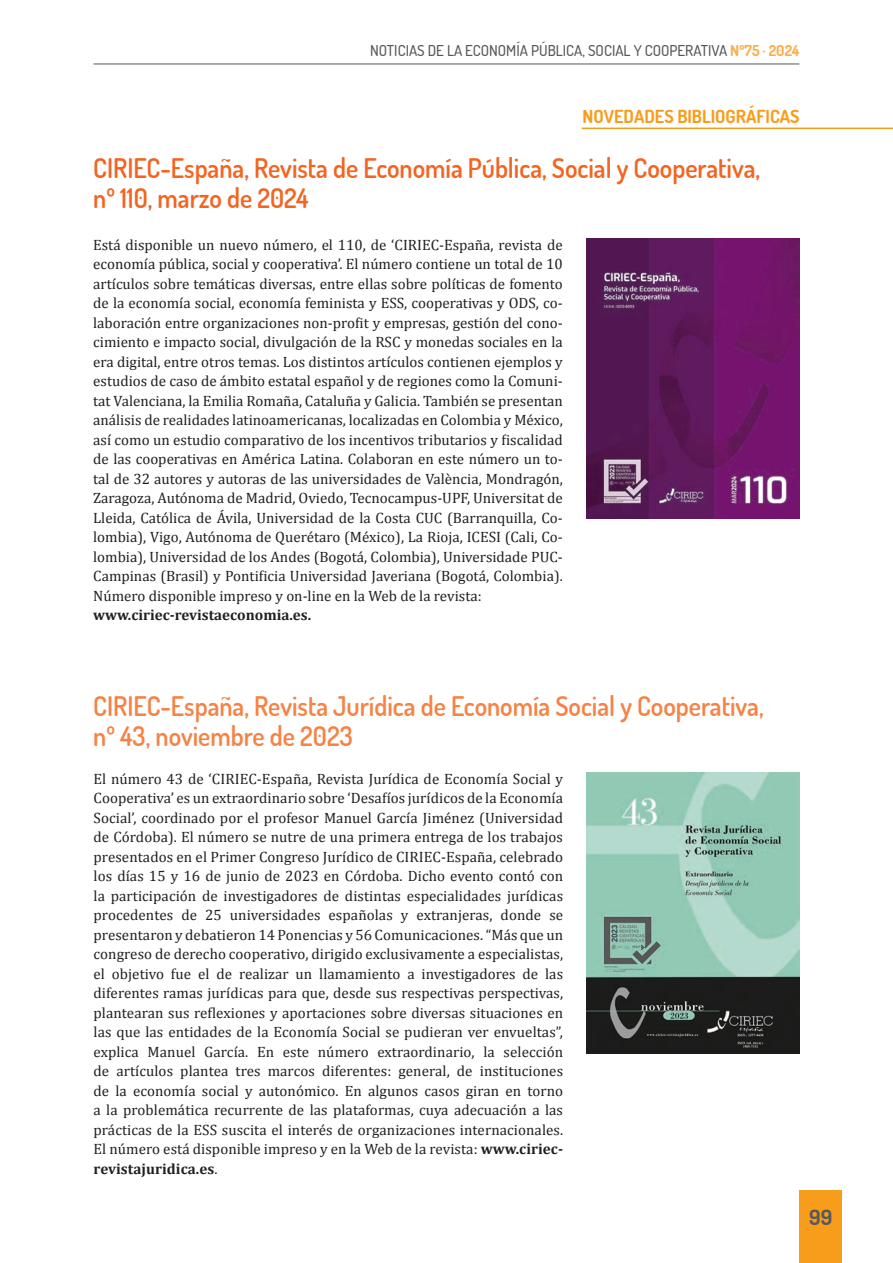
<style>
.page{position:relative;width:893px;height:1263px;background:#fff}
.page>*{position:absolute;margin:0;border:0;box-sizing:border-box;transform-origin:0 0}
.SECCIÓN{font:600 27px "Dosis";color:#f58345;scale:.95 1}
.SECCIÓN-2{font:600 27px "Dosis";color:#f36421;scale:.95 1}
.t1{font:700 21px "Dosis";color:#57585a}
.SECCIÓN-3{font:700 18px "Dosis";color:#f89c1c}
.t2{font:15px/19.5px "Cambria";color:#231f20;text-align:justify}
.t3{font:500 15px "Dosis";color:#57585a}
.t4{font:700 15px "Cambria";color:#231f20}
.s1{font-weight:700;color:#faae4b}
.s2{font-weight:700}
</style>
<div class="page">
<hr style="left:94px;top:64px;width:705px;height:1px;background:#57585a">
<div style="left:799px;top:1191px;width:43px;height:72px;background:#f89c1c"></div>
<hr style="left:582px;top:128px;width:311px;height:1px;background:#f89c1c">
<img style="left:587px;top:238px;width:212px;height:281px">
<img style="left:587px;top:772px;width:212px;height:282px">
<p class="t3" style="left:370px;top:40px;width:431px">NOTICIAS DE LA ECONOMÍA PÚBLICA, SOCIAL Y COOPERATIVA <span class="s1">Nº75 · 2024</span></p>
<p class="SECCIÓN-3" style="left:582px;top:104px;width:219px">NOVEDADES BIBLIOGRÁFICAS</p>
<p class="SECCIÓN-2" style="left:93px;top:150px;width:704px">CIRIEC-España, Revista de Economía Pública, Social y Cooperativa,</p>
<p class="SECCIÓN-2" style="left:93px;top:180px;width:228px">nº 110, marzo de 2024</p>
<p class="t2" style="left:93px;top:235px;width:471px">Está disponible un nuevo número, el 110, de ‘CIRIEC-España, revista de economía pública, social y cooperativa’. El número contiene un total de 10 artículos sobre temáticas diversas, entre ellas sobre políticas de fomento de la economía social, economía feminista y ESS, cooperativas y ODS, co&shy;laboración entre organizaciones non-profit y empresas, gestión del cono&shy;cimiento e impacto social, divulgación de la RSC y monedas sociales en la era digital, entre otros temas. Los distintos artículos contienen ejemplos y estudios de caso de ámbito estatal español y de regiones como la Comuni&shy;tat Valenciana, la Emilia Romaña, Cataluña y Galicia. También se presentan análisis de realidades latinoamericanas, localizadas en Colombia y México, así como un estudio comparativo de los incentivos tributarios y fiscalidad de las cooperativas en América Latina. Colaboran en este número un to&shy;tal de 32 autores y autoras de las universidades de València, Mondragón, Zaragoza, Autónoma de Madrid, Oviedo, Tecnocampus-UPF, Universitat de Lleida, Católica de Ávila, Universidad de la Costa CUC (Barranquilla, Co&shy;lombia), Vigo, Autónoma de Querétaro (México), La Rioja, ICESI (Cali, Co&shy;lombia), Universidad de los Andes (Bogotá, Colombia), Universidade PUC-Campinas (Brasil) y Pontificia Universidad Javeriana (Bogotá, Colombia).<br>Número disponible impreso y on-line en la Web de la revista:</p>
<p class="t4" style="left:93px;top:605px;width:220px">www.ciriec-revistaeconomia.es.</p>
<p class="SECCIÓN" style="left:93px;top:687px;width:707px">CIRIEC-España, Revista Jurídica de Economía Social y Cooperativa,</p>
<p class="SECCIÓN" style="left:93px;top:717px;width:275px">nº 43, noviembre de 2023</p>
<p class="t2" style="left:94px;top:769px;width:471px">El número 43 de ‘CIRIEC-España, Revista Jurídica de Economía Social y Cooperativa’ es un extraordinario sobre ‘Desafíos jurídicos de la Economía Social’, coordinado por el profesor Manuel García Jiménez (Universidad de Córdoba). El número se nutre de una primera entrega de los trabajos presentados en el Primer Congreso Jurídico de CIRIEC-España, celebrado los días 15 y 16 de junio de 2023 en Córdoba. Dicho evento contó con la participación de investigadores de distintas especialidades jurídicas procedentes de 25 universidades españolas y extranjeras, donde se presentaron y debatieron 14 Ponencias y 56 Comunicaciones. “Más que un congreso de derecho cooperativo, dirigido exclusivamente a especialistas, el objetivo fue el de realizar un llamamiento a investigadores de las diferentes ramas jurídicas para que, desde sus respectivas perspectivas, plantearan sus reflexiones y aportaciones sobre diversas situaciones en las que las entidades de la Economía Social se pudieran ver envueltas”, explica Manuel García. En este número extraordinario, la selección de artículos plantea tres marcos diferentes: general, de instituciones de la economía social y autonómico. En algunos casos giran en torno a la problemática recurrente de las plataformas, cuya adecuación a las prácticas de la ESS suscita el interés de organizaciones internacionales.<br>El número está disponible impreso y en la Web de la revista: <span class="s2">www.ciriec&shy;revistajuridica.es</span>.</p>
<h2 class="t1" style="left:809px;top:1203px;width:25px">99</h2>
</div>
